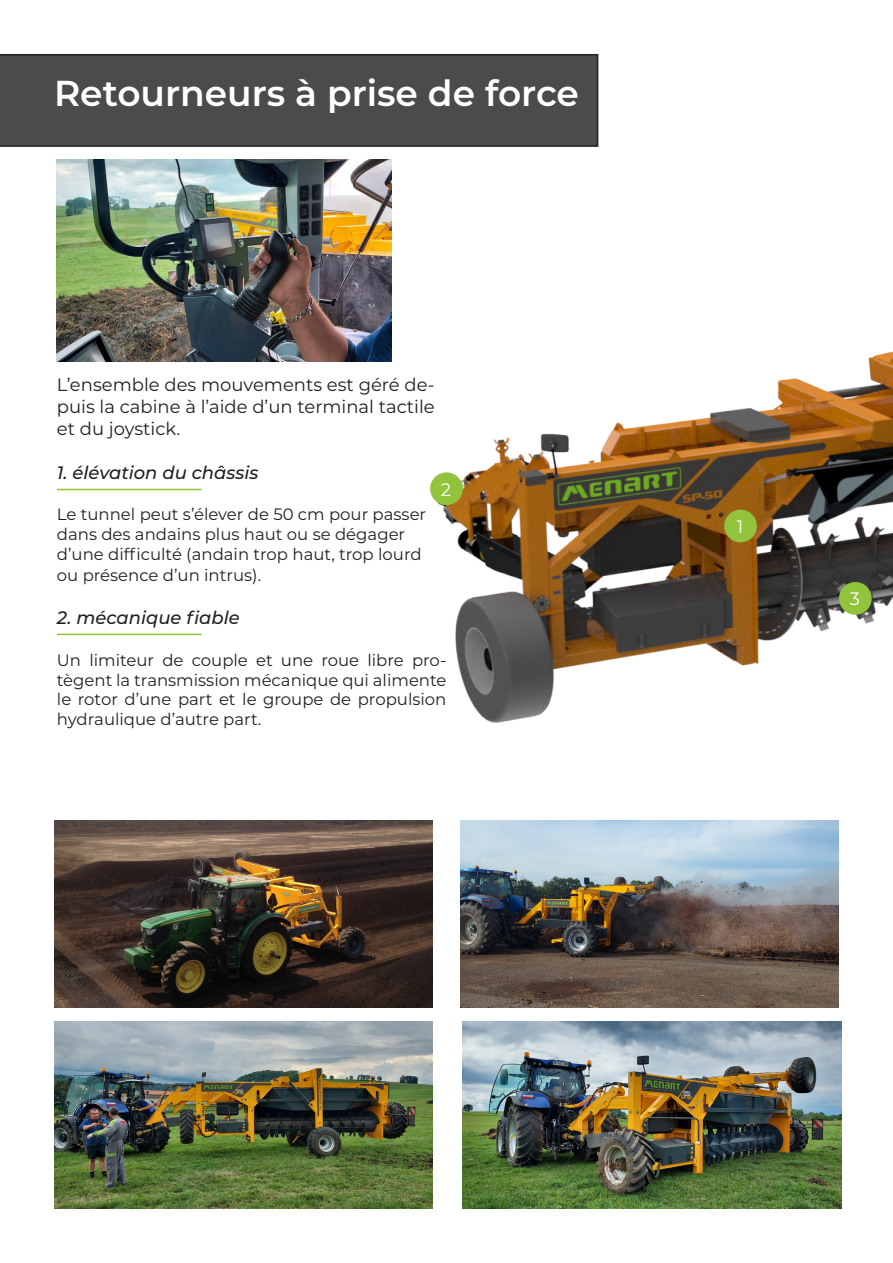
<style>
.page{position:relative;width:893px;height:1263px;background:#fff}
.page>*{position:absolute;margin:0;border:0;box-sizing:border-box;transform-origin:0 0}
.t1{font:600 36px "Montserrat";color:#fff}
.t2{font:18px/21.6px "Montserrat";color:#231f20;text-align:justify}
.t3{font:italic 500 18px "Montserrat";color:#231f20}
.t4{font:18px "Montserrat";color:#fff}
.t5{font:16.5px/19.8px "Montserrat";color:#231f20;text-align:justify}
</style>
<div class="page">
<div style="left:0;top:54px;width:598px;height:93px;background:#4a4b4a"></div>
<img style="left:376px;top:175px;width:517px;height:548px">
<hr style="left:57px;top:634px;width:144px;height:1px;background:#92c33d">
<hr style="left:57px;top:489px;width:144px;height:1px;background:#92c33d">
<img style="left:54px;top:821px;width:378px;height:187px">
<img style="left:460px;top:821px;width:379px;height:187px">
<img style="left:54px;top:1022px;width:378px;height:187px">
<img style="left:463px;top:1022px;width:378px;height:187px">
<img style="left:57px;top:160px;width:334px;height:201px">
<div style="left:724px;top:510px;width:33px;height:32px;background:#92c33d;border-radius:50%"></div>
<div style="left:839px;top:582px;width:33px;height:33px;background:#92c33d;border-radius:50%"></div>
<div style="left:430px;top:472px;width:33px;height:33px;background:#92c33d;border-radius:50%"></div>
<p class="t1" style="left:54px;top:68px;width:526px">Retourneurs à prise de force</p>
<p class="t2" style="left:57px;top:374px;width:379px">L’ensemble des mouvements est géré de&shy;puis la cabine à l’aide d’un terminal tactile et du joystick.</p>
<p class="t3" style="left:57px;top:460px;width:203px">1. élévation du châssis</p>
<p class="t5" style="left:57px;top:504px;width:371px">Le tunnel peut s’élever de 50 cm pour passer</p>
<p class="t5" style="left:57px;top:523px;width:350px">dans des andains plus haut ou se dégager</p>
<p class="t5" style="left:57px;top:543px;width:366px">d’une difficulté (andain trop haut, trop lourd</p>
<p class="t5" style="left:57px;top:565px;width:206px">ou présence d’un intrus).</p>
<p class="t3" style="left:57px;top:605px;width:184px">2. mécanique fiable</p>
<p class="t5" style="left:57px;top:649px;width:391px">Un limiteur de couple et une roue libre pro&shy;tègent la transmission mécanique qui alimente le rotor d’une part et le groupe de propulsion hydraulique d’autre part.</p>
<p class="t4" style="left:441px;top:477px;width:12px">2</p>
<p class="t4" style="left:737px;top:514px;width:8px">1</p>
<p class="t4" style="left:850px;top:587px;width:12px">3</p>
</div>
